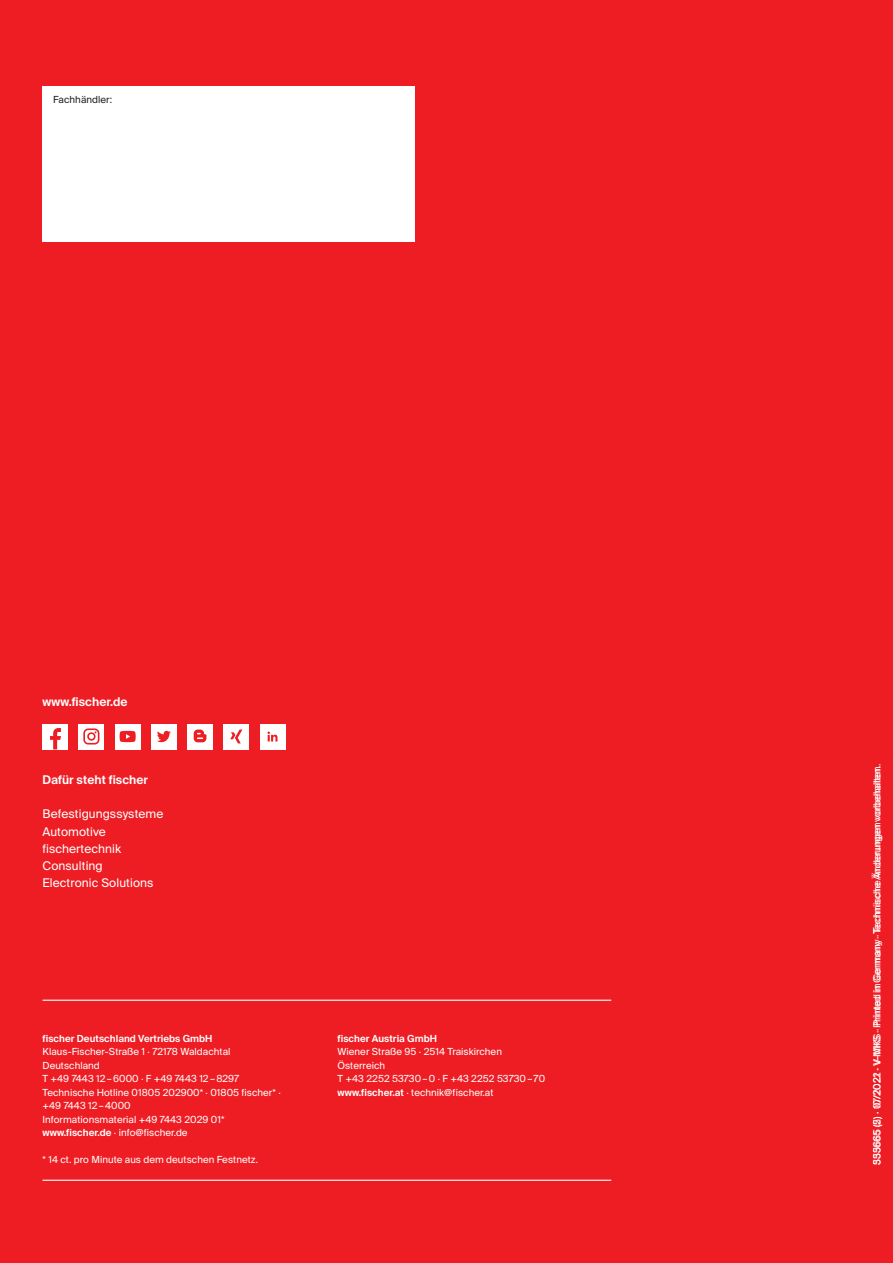
<style>
.page{position:relative;width:893px;height:1263px;background:#ee1d23}
.page>*{position:absolute;margin:0;border:0;box-sizing:border-box;transform-origin:0 0}
.t1{font:12px/17.2px "fischerstrong";letter-spacing:.005em;color:#fff}
.t2{font:600 12px "fischerstrong";letter-spacing:.005em;color:#fff}
.CB_AF_04_CAPTION_REG{font:9.75px/13.5px "fischerstrong";letter-spacing:.005em;color:#fff}
.t3{font:600 9.75px "fischerstrong";letter-spacing:.005em;color:#fff}
.t4{font:9.75px "fischerstrong";letter-spacing:.005em;color:#231f20}
.s1{font-weight:600}
</style>
<div class="page">
<div style="left:43px;top:87px;width:372px;height:155px;background:#fff"></div>
<hr style="left:43px;top:1000px;width:568px;height:1px;background:#fff">
<hr style="left:43px;top:1180px;width:568px;height:1px;background:#fff">
<div style="left:260px;top:723px;width:25px;height:26px;background:#fff"></div>
<svg style="left:267px;top:731px;width:11px;height:10px"></svg>
<div style="left:43px;top:723px;width:25px;height:26px;background:#fff"></div>
<div style="left:78px;top:723px;width:26px;height:26px;background:#fff"></div>
<div style="left:151px;top:723px;width:26px;height:26px;background:#fff"></div>
<div style="left:187px;top:723px;width:26px;height:26px;background:#fff"></div>
<svg style="left:157px;top:731px;width:14px;height:11px"></svg>
<div style="left:223px;top:723px;width:26px;height:26px;background:#fff"></div>
<svg style="left:230px;top:729px;width:12px;height:14px"></svg>
<div style="left:115px;top:723px;width:26px;height:26px;background:#fff"></div>
<svg style="left:120px;top:731px;width:16px;height:11px"></svg>
<svg style="left:83px;top:728px;width:16px;height:16px"></svg>
<svg style="left:194px;top:729px;width:12px;height:13px"></svg>
<svg style="left:50px;top:728px;width:11px;height:21px"></svg>
<p class="t4" style="left:53px;top:94px;width:60px">Fachhändler:</p>
<p class="t2" style="left:43px;top:695px;width:86px">www.fischer.de</p>
<p class="t2" style="left:43px;top:773px;width:107px">Dafür steht fischer</p>
<p class="t1" style="left:43px;top:806px;width:122px">Befestigungssysteme<br>Automotive fischertechnik<br>Consulting<br>Electronic Solutions</p>
<p class="t3" style="left:43px;top:1033px;width:171px">fischer Deutschland Vertriebs GmbH</p>
<p class="CB_AF_04_CAPTION_REG" style="left:43px;top:1045px;width:240px">Klaus-Fischer-Straße 1 · 72178 Waldachtal Deutschland<br>T +49 7443 12–6000 · F +49 7443 12–8297<br>Technische Hotline 01805 202900* · 01805 fischer* · +49 7443 12–4000<br>Informationsmaterial +49 7443 2029 01* <span class="s1">www.fischer.de</span> · info@fischer.de</p>
<p class="CB_AF_04_CAPTION_REG" style="left:43px;top:1153px;width:217px">* 14 ct. pro Minute aus dem deutschen Festnetz.</p>
<p class="t3" style="left:338px;top:1033px;width:101px">fischer Austria GmbH</p>
<p class="CB_AF_04_CAPTION_REG" style="left:338px;top:1045px;width:209px">Wiener Straße 95 · 2514 Traiskirchen<br>Österreich<br>T +43 2252 53730–0 · F +43 2252 53730– 70 <span class="s1">www.fischer.at</span> · technik@fischer.at</p>
<p class="CB_AF_04_CAPTION_REG" style="left:870px;top:1078px;width:315px;rotate:-90deg">2 · V-MKS · Printed in Germany · Technische Änderungen vorbehalten.</p>
<p class="CB_AF_04_CAPTION_REG" style="left:870px;top:1165px;width:401px;rotate:-90deg">533665 (5) · 07/2021 · V-MKS · Printed in Germany · Technische Änderungen vorbehalten.</p>
<p class="CB_AF_04_CAPTION_REG" style="left:870px;top:1124px;width:27px;rotate:-90deg">2 10</p>
<p class="CB_AF_04_CAPTION_REG" style="left:870px;top:1165px;width:19px;rotate:-90deg">355</p>
</div>
